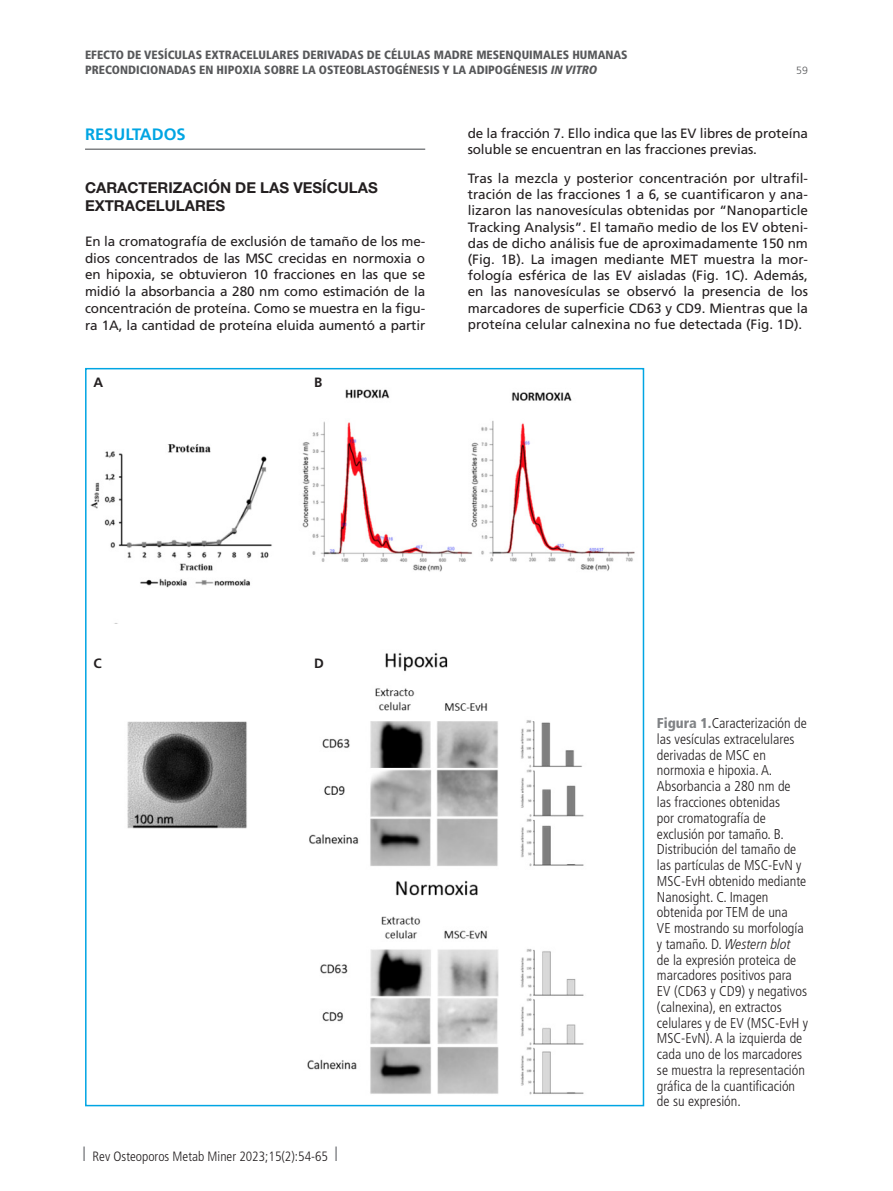
<style>
.page{position:relative;width:893px;height:1191px;background:#fff}
.page>*{position:absolute;margin:0;border:0;box-sizing:border-box;transform-origin:0 0}
.Ladillo_1{font:700 16.5px "Frutiger LT Pro";color:#00a5e3}
.Ladillo_2{font:700 15px/18.6px "Helvetica Neue LT Std";color:#231f20}
.FIGURA_NÚMERO{font:300 condensed 14.25px/15.8px "Frutiger LT Pro";color:#231f20}
.t1{font:13.5px/16.2px "Frutiger LT Pro";letter-spacing:-.01em;color:#231f20;text-align:justify}
.t2{font:300 condensed 13.5px "Frutiger LT Pro";color:#231f20}
.Pie_Foto_Titulo{font:700 13.5px "Frutiger LT Pro";color:#231f20}
.CORNISA_TÍTULO{font:900 condensed 12px/15px "Frutiger LT Pro";color:#57585a}
.t3{font:300 10.5px "Frutiger LT Pro";color:#57585a}
.s1{font-style:italic}
.s2{color:#808285}
.s3{font-weight:900;color:#808285}
</style>
<div class="page">
<hr style="left:85px;top:148px;width:340px;height:2px;background:#808285">
<img style="left:90px;top:389px;width:545px;height:706px">
<p class="CORNISA_TÍTULO" style="left:85px;top:47px;width:544px">EFECTO DE VESÍCULAS EXTRACELULARES DERIVADAS DE CÉLULAS MADRE MESENQUIMALES HUMANAS<br>PRECONDICIONADAS EN HIPOXIA SOBRE LA OSTEOBLASTOGÉNESIS Y LA ADIPOGÉNESIS <span class="s1">IN VITRO</span></p>
<p class="t3" style="left:796px;top:64px;width:13px">59</p>
<p class="Ladillo_1" style="left:85px;top:124px;width:102px">RESULTADOS</p>
<p class="Ladillo_2" style="left:85px;top:178px;width:294px">CARACTERIZACIÓN DE LAS VESÍCULAS<br>EXTRACELULARES</p>
<p class="t1" style="left:85px;top:233px;width:342px;line-height:16.8px">En la cromatografía de exclusión de tamaño de los me&shy;dios concentrados de las MSC crecidas en normoxia o en hipoxia, se obtuvieron 10 fracciones en las que se midió la absorbancia a 280 nm como estimación de la concentración de proteína. Como se muestra en la figu&shy;ra 1A, la cantidad de proteína eluida aumentó a partir</p>
<p class="Pie_Foto_Titulo" style="left:94px;top:374px;width:11px">A</p>
<p class="Pie_Foto_Titulo" style="left:314px;top:374px;width:10px">B</p>
<p class="t1" style="left:468px;top:125px;width:342px">de la fracción 7. Ello indica que las EV libres de proteína soluble se encuentran en las fracciones previas.</p>
<p class="t1" style="left:468px;top:170px;width:342px">Tras la mezcla y posterior concentración por ultrafil&shy;tración de las fracciones 1 a 6, se cuantificaron y ana&shy;lizaron las nanovesículas obtenidas por “Nanoparticle Tracking Analysis”. El tamaño medio de los EV obteni&shy;das de dicho análisis fue de aproximadamente 150 nm (Fig. 1B). La imagen mediante MET muestra la mor&shy;fología esférica de las EV aisladas (Fig. 1C). Además, en las nanovesículas se observó la presencia de los marcadores de superficie CD63 y CD9. Mientras que la proteína celular calnexina no fue detectada (Fig. 1D).</p>
<p class="Pie_Foto_Titulo" style="left:94px;top:655px;width:10px">C</p>
<p class="Pie_Foto_Titulo" style="left:314px;top:655px;width:11px">D</p>
<p class="t2" style="left:83px;top:1148px;width:256px"><span class="s2">❘</span> Rev Osteoporos Metab Miner 2023;15(2):54-65 <span class="s2">❘</span></p>
<p class="FIGURA_NÚMERO" style="left:657px;top:715px;width:152px"><span class="s3">Figura 1.</span>Caracterización de las vesículas extracelulares derivadas de MSC en normoxia e hipoxia. A.<br>Absorbancia a 280 nm de las fracciones obtenidas<br>por cromatografía de exclusión por tamaño. B.<br>Distribución del tamaño de las partículas de MSC-EvN y<br>MSC-EvH obtenido mediante<br>Nanosight. C. Imagen obtenida por TEM de una<br>VE mostrando su morfología y tamaño. D. <span class="s1">Western blot<br></span>de la expresión proteica de marcadores positivos para<br>EV (CD63 y CD9) y negativos (calnexina), en extractos celulares y de EV (MSC-EvH y<br>MSC-EvN). A la izquierda de cada uno de los marcadores se muestra la representación gráfica de la cuantificación de su expresión.</p>
</div>
